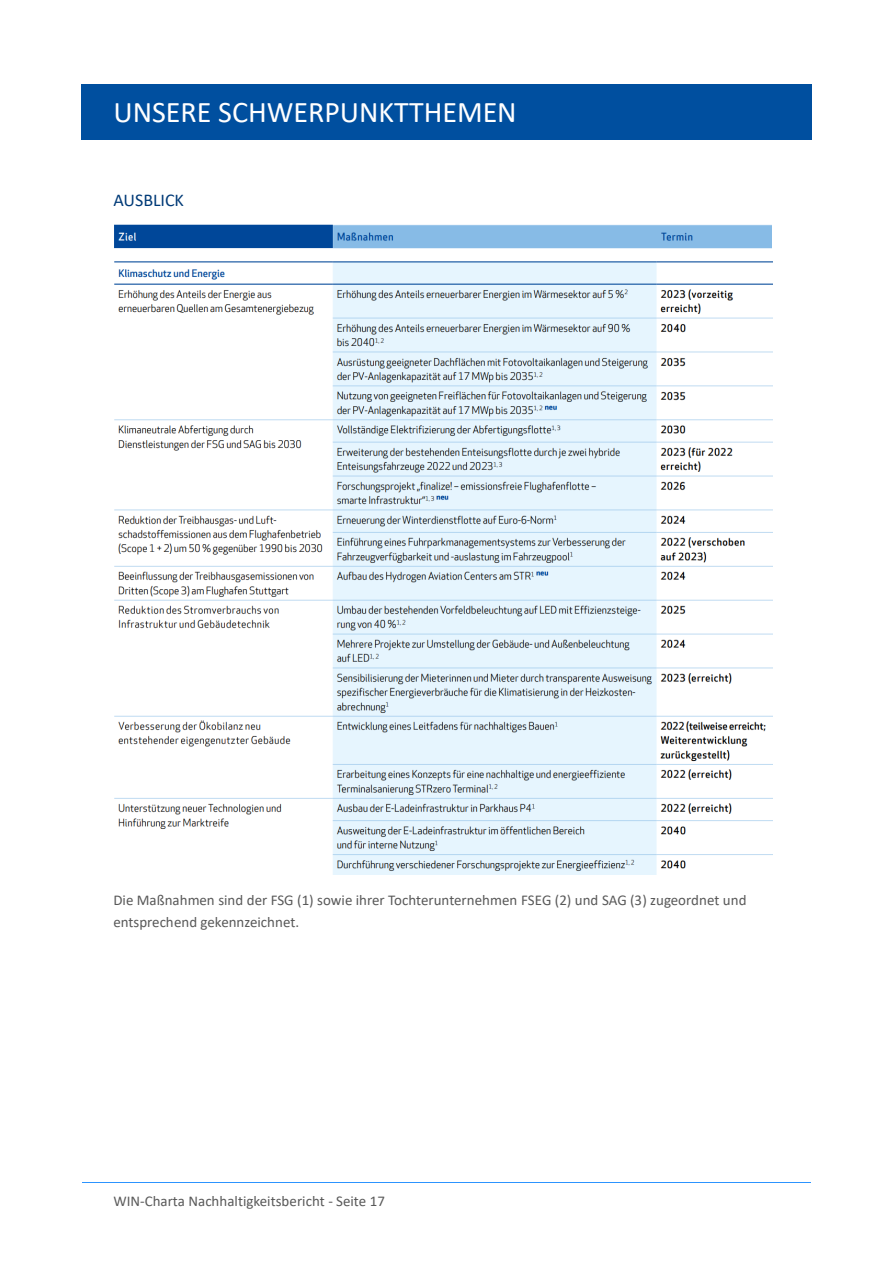
<style>
.page{position:relative;width:893px;height:1263px;background:#fff}
.page>*{position:absolute;margin:0;border:0;box-sizing:border-box;transform-origin:0 0}
.t1{font:30px "Calibri";color:#fff}
.t2{font:18px "Calibri";color:#003a77}
.t3{font:15px/21.9px "Calibri";color:#595959}
</style>
<div class="page">
<div style="left:81px;top:84px;width:731px;height:55px;background:#004f9f"></div>
<hr style="left:81px;top:139px;width:731px;height:1px;background:#004f9f">
<hr style="left:812px;top:84px;width:1px;height:55px;background:#004f9f">
<hr style="left:81px;top:1182px;width:731px;height:1px;background:#2c94ff">
<img style="left:114px;top:224px;width:657px;height:25px">
<img style="left:114px;top:261px;width:658px;height:614px">
<h1 class="t1" style="left:113px;top:100px;width:405px">UNSERE SCHWERPUNKTTHEMEN</h1>
<h2 class="t2" style="left:113px;top:193px;width:72px">AUSBLICK</h2>
<p class="t3" style="left:113px;top:891px;width:635px">Die Maßnahmen sind der FSG (1) sowie ihrer Tochterunternehmen FSEG (2) und SAG (3) zugeordnet und entsprechend gekennzeichnet.</p>
<p class="t3" style="left:113px;top:1191px;width:273px">WIN-Charta Nachhaltigkeitsbericht - Seite 17</p>
</div>
